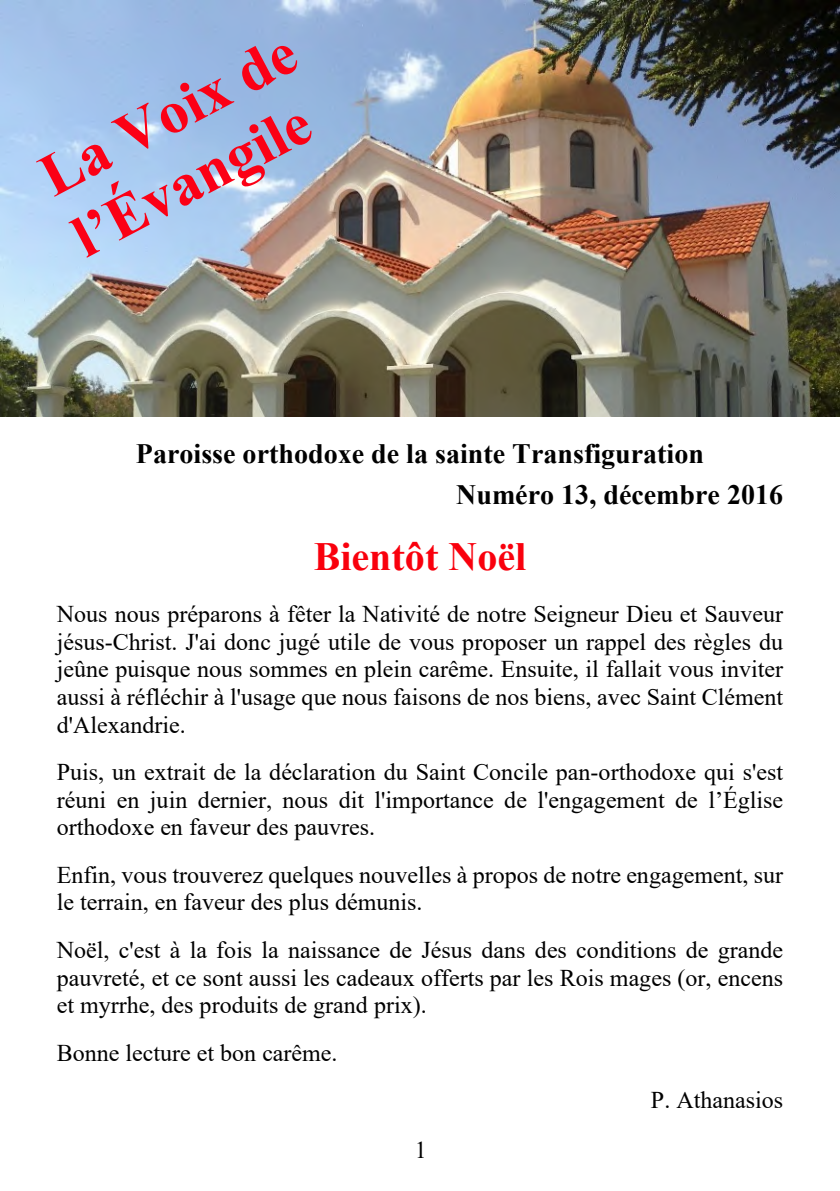
<style>
.page{position:relative;width:840px;height:1191px;background:#fff}
.page>*{position:absolute;margin:0;border:0;box-sizing:border-box;transform-origin:0 0}
.t1{font:700 60px/68.8px "Times New Roman";color:#fb0015}
.t2{font:700 40px "Times New Roman";color:#f9000d}
.t3{font:700 28px "Times New Roman";color:#000}
.t4{font:24px/27.6px "Times New Roman";color:#000;text-align:justify}
</style>
<div class="page">
<img style="left:0;top:0;width:839px;height:416px">
<h1 class="t1" style="left:31px;top:155px;width:282px;rotate:-28deg">La Voix de l’Évangile</h1>
<p class="t3" style="left:136px;top:444px;width:569px">Paroisse orthodoxe de la sainte Transfiguration</p>
<p class="t3" style="left:456px;top:485px;width:328px">Numéro 13, décembre 2016</p>
<h2 class="t2" style="left:313px;top:543px;width:214px">Bientôt Noël</h2>
<p class="t4" style="left:57px;top:602px;width:727px">Nous nous préparons à fêter la Nativité de notre Seigneur Dieu et Sauveur jésus-Christ. J'ai donc jugé utile de vous proposer un rappel des règles du jeûne puisque nous sommes en plein carême. Ensuite, il fallait vous inviter aussi à réfléchir à l'usage que nous faisons de nos biens, avec Saint Clément d'Alexandrie.</p>
<p class="t4" style="left:57px;top:760px;width:727px">Puis, un extrait de la déclaration du Saint Concile pan-orthodoxe qui s'est réuni en juin dernier, nous dit l'importance de l'engagement de l’Église orthodoxe en faveur des pauvres.</p>
<p class="t4" style="left:57px;top:863px;width:727px">Enfin, vous trouverez quelques nouvelles à propos de notre engagement, sur le terrain, en faveur des plus démunis.</p>
<p class="t4" style="left:57px;top:938px;width:727px">Noël, c'est à la fois la naissance de Jésus dans des conditions de grande pauvreté, et ce sont aussi les cadeaux offerts par les Rois mages (or, encens et myrrhe, des produits de grand prix).</p>
<p class="t4" style="left:57px;top:1041px;width:282px">Bonne lecture et bon carême.</p>
<p class="t4" style="left:650px;top:1089px;width:134px">P. Athanasios</p>
<p class="t4" style="left:415px;top:1138px;width:13px">1</p>
</div>
